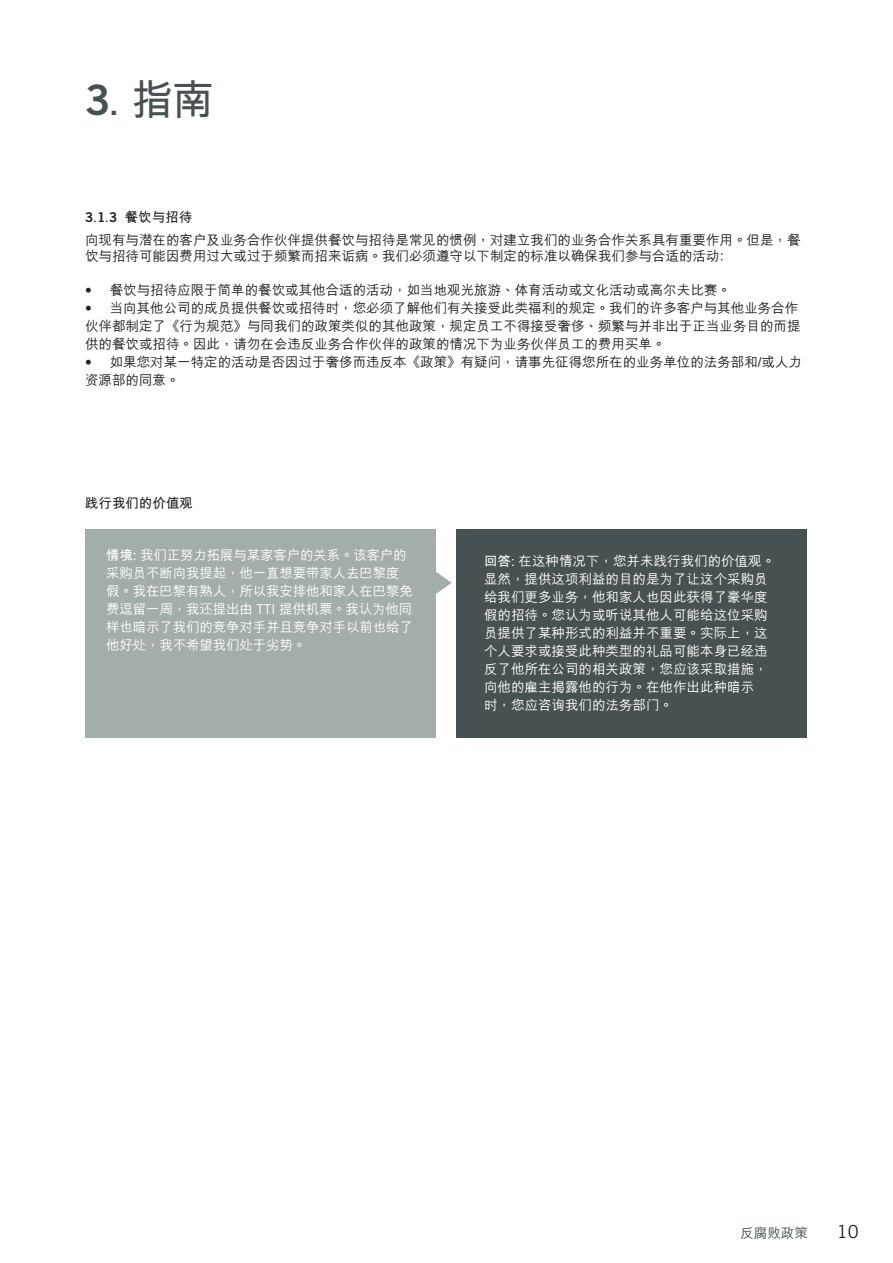
<style>
.page{position:relative;width:893px;height:1263px;background:#fff}
.page>*{position:absolute;margin:0;border:0;box-sizing:border-box;transform-origin:0 0}
.t1{font:700 42px "M Hei PRC";color:#475153}
.t2{font:18px "Trade Gothic LT Std";color:#231f20}
._9pt{font:500 13.5px/18px "M Hei PRC";color:#231f20}
.t3{font:500 13.5px/18px "M Hei PRC";color:#fff}
._9pt_Bold{font:700 13.5px "M Hei PRC";color:#231f20}
.t4{font:500 13.5px "M Hei PRC";color:#475153}
.s1{font-family:"Trade Gothic LT Pro Bd 2";font-weight:400}
.s2{font-family:"Trade Gothic LT Std Bd 2";font-weight:400}
.s3{font-family:"M Hei HK"}
.s4{font-family:"Trade Gothic LT Std Cn 18";font-weight:400}
.s5{font-weight:700}
.s6{font-family:"Trade Gothic LT Std";font-weight:400}
</style>
<div class="page">
<svg style="left:436px;top:572px;width:16px;height:22px"></svg>
<div style="left:85px;top:529px;width:351px;height:209px;background:#a3adab"></div>
<div style="left:456px;top:529px;width:351px;height:209px;background:#475153"></div>
<p class="t1" style="left:85px;top:77px;width:130px"><span class="s1">3</span>. 指南</p>
<p class="_9pt_Bold" style="left:85px;top:210px;width:109px"><span class="s1">3</span>.<span class="s2">1</span>.<span class="s2">3</span> 餐饮与招待</p>
<p class="_9pt" style="left:85px;top:232px;width:717px;line-height:16.2px">向现有与潜在的客户及业务合作伙伴提供餐饮与招待是常见的惯例<span class="s3">，</span>对建立我们的业务合作关系具有重要作用<span class="s3">。</span>但是<span class="s3">，</span>餐饮与招待可能因费用过大或过于频繁而招来诟病<span class="s3">。</span>我们必须遵守以下制定的标准以确保我们参与合适的活动：</p>
<p class="_9pt" style="left:85px;top:281px;width:647px"><span class="s4">•</span> 餐饮与招待应限于简单的餐饮或其他合适的活动<span class="s3">，</span>如当地观光旅游<span class="s3">、</span>体育活动或文化活动或高尔夫比赛<span class="s3">。</span></p>
<p class="_9pt" style="left:85px;top:299px;width:717px"><span class="s4">•</span> 当向其他公司的成员提供餐饮或招待时<span class="s3">，</span>您必须了解他们有关接受此类福利的规定<span class="s3">。</span>我们的许多客户与其他业务合作伙伴都制定了《行为规范》与同我们的政策类似的其他政策<span class="s3">，</span>规定员工不得接受奢侈<span class="s3">、</span>频繁与并非出于正当业务目的而提供的餐饮或招待<span class="s3">。</span>因此<span class="s3">，</span>请勿在会违反业务合作伙伴的政策的情况下为业务伙伴员工的费用买单<span class="s3">。</span></p>
<p class="_9pt" style="left:85px;top:353px;width:718px"><span class="s4">•</span> 如果您对某一特定的活动是否因过于奢侈而违反本《政策》有疑问<span class="s3">，</span>请事先征得您所在的业务单位的法务部和/或人力资源部的同意<span class="s3">。</span></p>
<p class="_9pt_Bold" style="left:85px;top:495px;width:109px">践行我们的价值观</p>
<p class="t3" style="left:106px;top:546px;width:308px"><span class="s5">情境:</span> 我们正努力拓展与某家客户的关系<span class="s3">。</span>该客户的采购员不断向我提起<span class="s3">，</span>他一直想要带家人去巴黎度假<span class="s3">。</span>我在巴黎有熟人<span class="s3">，</span>所以我安排他和家人在巴黎免费逗留一周<span class="s3">，</span>我还提出由 <span class="s6">TTI</span> 提供机票<span class="s3">。</span>我认为他同样也暗示了我们的竞争对手并且竞争对手以前也给了他好处<span class="s3">，</span>我不希望我们处于劣势<span class="s3">。</span></p>
<p class="t3" style="left:484px;top:553px;width:293px"><span class="s5">回答:</span> 在这种情况下<span class="s3">，</span>您并未践行我们的价值观<span class="s3">。</span>显然<span class="s3">，</span>提供这项利益的目的是为了让这个采购员给我们更多业务<span class="s3">，</span>他和家人也因此获得了豪华度假的招待<span class="s3">。</span>您认为或听说其他人可能给这位采购员提供了某种形式的利益并不重要<span class="s3">。</span>实际上<span class="s3">，</span>这个人要求或接受此种类型的礼品可能本身已经违反了他所在公司的相关政策<span class="s3">，</span>您应该采取措施<span class="s3">，</span>向他的雇主揭露他的行为<span class="s3">。</span>在他作出此种暗示<br>时<span class="s3">，</span>您应咨询我们的法务部门<span class="s3">。</span></p>
<p class="t4" style="left:740px;top:1226px;width:69px">反腐败政策</p>
<h2 class="t2" style="left:837px;top:1221px;width:23px">10</h2>
</div>
